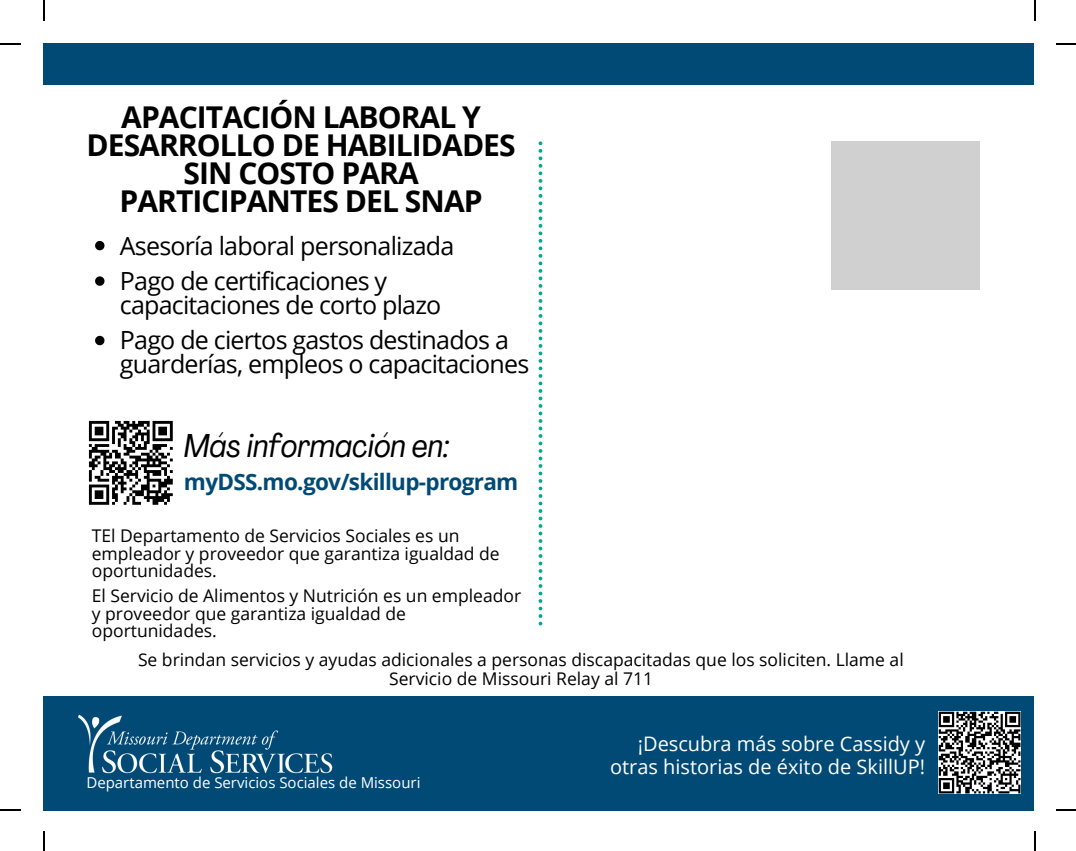
<style>
.page{position:relative;width:1076px;height:851px;background:#fff}
.page>*{position:absolute;margin:0;border:0;box-sizing:border-box;transform-origin:0 0}
.t1{font:italic condensed 32.5px "Agrandir";color:#000}
.t2{font:700 30px/28px "Open Sans";letter-spacing:-.03em;color:#000;text-align:center}
.t3{font:25px/35.5px "Open Sans";letter-spacing:-.03em;color:#000}
.t4{font:700 22.5px "Open Sans";letter-spacing:-.03em;color:#014a76}
.t5{font:20px/23.2px "Open Sans";color:#fff;text-align:right}
.t6{font:17.5px/17.5px "Open Sans";color:#000}
.t7{font:15px "Open Sans";color:#fff}
</style>
<div class="page">
<svg style="left:538px;top:141px;width:4px;height:484px"></svg>
<div style="left:43px;top:695px;width:990px;height:115px;background:#014a76"></div>
<img style="left:78px;top:714px;width:255px;height:60px">
<div style="left:830px;top:141px;width:149px;height:148px;background:#d0d0d0"></div>
<div style="left:43px;top:43px;width:990px;height:41px;background:#014a76"></div>
<svg style="left:938px;top:711px;width:82px;height:82px;background:#828282"></svg>
<svg style="left:88px;top:420px;width:85px;height:85px"></svg>
<svg style="left:95px;top:241px;width:9px;height:9px"></svg>
<svg style="left:95px;top:276px;width:9px;height:9px"></svg>
<svg style="left:95px;top:335px;width:9px;height:10px"></svg>
<hr style="left:43px;top:0;width:2px;height:21px;background:#000">
<hr style="left:0;top:43px;width:21px;height:2px;background:#000">
<hr style="left:1033px;top:0;width:2px;height:21px;background:#000">
<svg style="left:1056px;top:43px;width:19px;height:2px"></svg>
<svg style="left:43px;top:831px;width:2px;height:19px"></svg>
<hr style="left:0;top:808px;width:21px;height:2px;background:#000">
<svg style="left:1034px;top:831px;width:1px;height:19px"></svg>
<svg style="left:1056px;top:809px;width:19px;height:1px"></svg>
<h2 class="t2" style="left:86px;top:102px;width:430px">APACITACIÓN LABORAL Y<br>DESARROLLO DE HABILIDADES<br>SIN COSTO PARA<br>PARTICIPANTES DEL SNAP</h2>
<h3 class="t3" style="left:120px;top:227px;width:336px">Asesoría laboral personalizada<br>Pago de certificaciones y</h3>
<h3 class="t3" style="left:120px;top:286px;width:390px">capacitaciones de corto plazo<br>Pago de ciertos gastos destinados a</h3>
<h3 class="t3" style="left:120px;top:346px;width:411px">guarderías, empleos o capacitaciones</h3>
<h1 class="t1" style="left:184px;top:432px;width:267px">Más información en:</h1>
<p class="t4" style="left:184px;top:465px;width:336px">myDSS.mo.gov/skillup-program</p>
<p class="t6" style="left:92px;top:526px;width:409px">TEl Departamento de Servicios Sociales es un empleador y proveedor que garantiza igualdad de oportunidades.</p>
<p class="t6" style="left:92px;top:586px;width:431px">El Servicio de Alimentos y Nutrición es un empleador y proveedor que garantiza igualdad de oportunidades.</p>
<p class="t6" style="left:138px;top:649px;width:767px;line-height:19px;text-align:center">Se brindan servicios y ayudas adicionales a personas discapacitadas que los soliciten. Llame al<br>Servicio de Missouri Relay al 711</p>
<p class="t7" style="left:86px;top:771px;width:335px">Departamento de Servicios Sociales de Missouri</p>
<p class="t5" style="left:610px;top:731px;width:316px">¡Descubra más sobre Cassidy y otras historias de éxito de SkillUP!</p>
</div>
